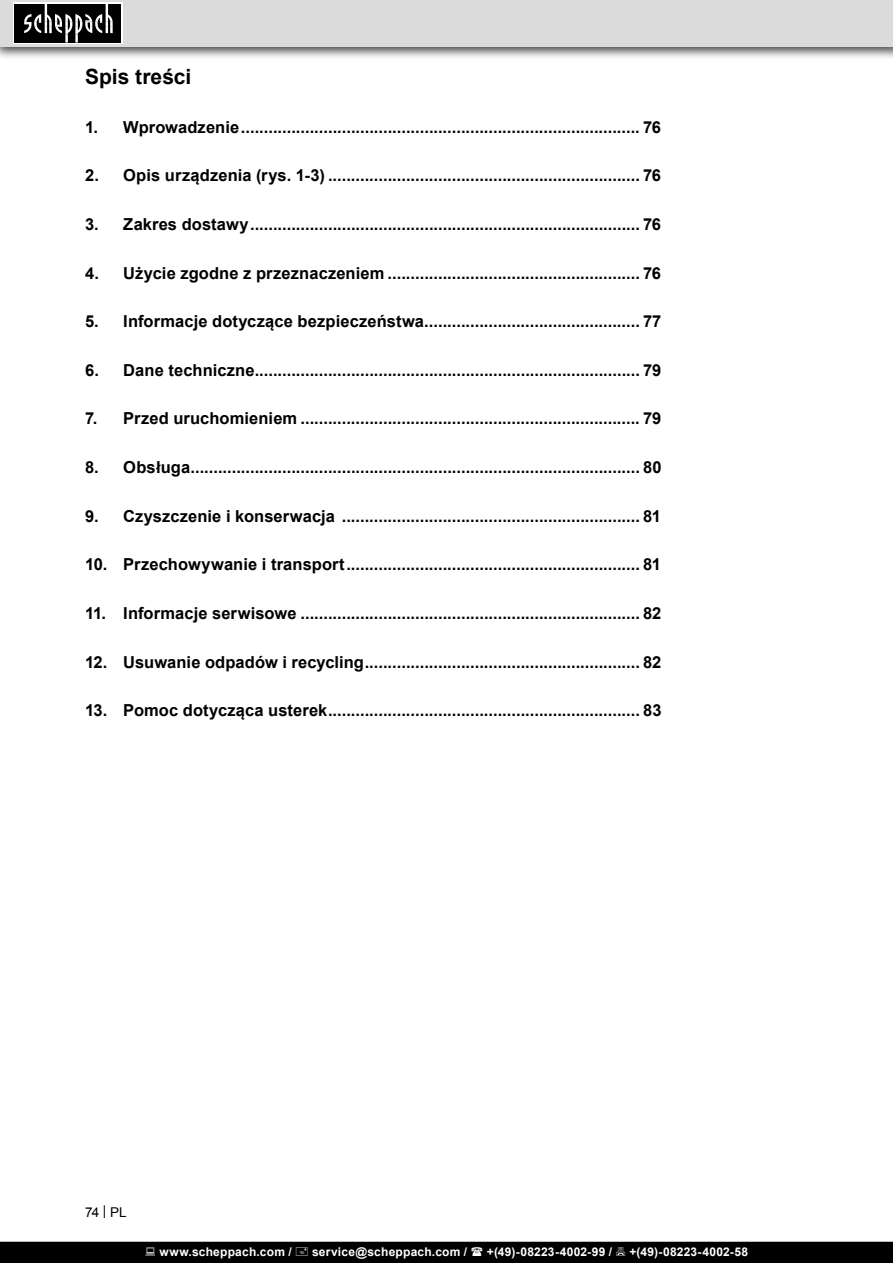
<style>
.page{position:relative;width:893px;height:1263px;background:#fff}
.page>*{position:absolute;margin:0;border:0;box-sizing:border-box;transform-origin:0 0}
.Indextitel{font:700 21px "Arial";color:#000}
.t1{font:700 16.5px "Arial";letter-spacing:.005em;color:#000}
.t2{font:13.5px "Arial";color:#000}
.t3{font:700 12px "Arial";letter-spacing:.02em;color:#fff}
</style>
<div class="page">
<div style="left:0;top:0;width:893px;height:60px;background:#000;opacity:.75"></div>
<div style="left:0;top:0;width:893px;height:46px;background:#dbdbdb"></div>
<svg style="left:13px;top:2px;width:109px;height:42px"></svg>
<div style="left:14px;top:4px;width:107px;height:38px;background:#000"></div>
<svg style="left:24px;top:4px;width:89px;height:38px"></svg>
<div style="left:0;top:1242px;width:893px;height:21px;background:#000"></div>
<p class="Indextitel" style="left:85px;top:63px;width:108px">Spis treści</p>
<p class="t1" style="left:85px;top:116px;width:578px">1. Wprowadzenie....................................................................................... 76</p>
<p class="t1" style="left:85px;top:165px;width:578px">2. Opis urządzenia (rys. 1-3) .................................................................... 76</p>
<p class="t1" style="left:85px;top:213px;width:578px">3. Zakres dostawy..................................................................................... 76</p>
<p class="t1" style="left:85px;top:262px;width:578px">4. Użycie zgodne z przeznaczeniem ....................................................... 76</p>
<p class="t1" style="left:85px;top:310px;width:578px">5. Informacje dotyczące bezpieczeństwa............................................... 77</p>
<p class="t1" style="left:85px;top:359px;width:578px">6. Dane techniczne.................................................................................... 79</p>
<p class="t1" style="left:85px;top:408px;width:578px">7. Przed uruchomieniem .......................................................................... 79</p>
<p class="t1" style="left:85px;top:456px;width:578px">8. Obsługa.................................................................................................. 80</p>
<p class="t1" style="left:85px;top:505px;width:577px">9. Czyszczenie i konserwacja ................................................................. 81</p>
<p class="t1" style="left:85px;top:553px;width:577px">10. Przechowywanie i transport................................................................ 81</p>
<p class="t1" style="left:85px;top:602px;width:578px">11. Informacje serwisowe .......................................................................... 82</p>
<p class="t1" style="left:85px;top:651px;width:578px">12. Usuwanie odpadów i recycling............................................................ 82</p>
<p class="t1" style="left:85px;top:699px;width:578px">13. Pomoc dotycząca usterek.................................................................... 83</p>
<p class="t2" style="left:85px;top:1203px;width:43px">74 | PL</p>
<p class="t3" style="left:159px;top:1244px;width:134px">www.scheppach.com /</p>
<p class="t3" style="left:312px;top:1244px;width:157px">service@scheppach.com /</p>
<p class="t3" style="left:487px;top:1244px;width:127px">+(49)-08223-4002-99 /</p>
<p class="t3" style="left:629px;top:1244px;width:120px">+(49)-08223-4002-58</p>
</div>
